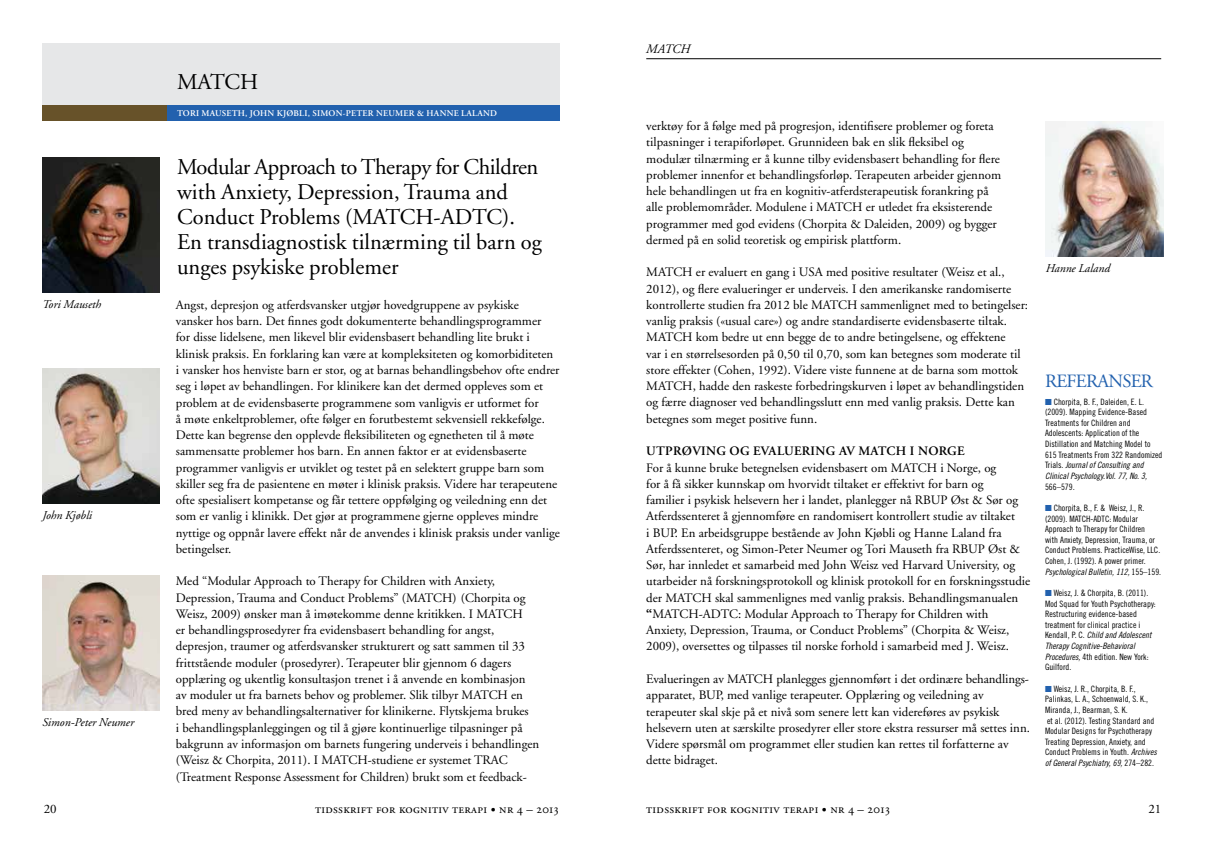
<style>
.page{position:relative;width:1205px;height:851px;background:#fff}
.page>*{position:absolute;margin:0;border:0;box-sizing:border-box;transform-origin:0 0}
.t1{font:22.5px/25px "Adobe Garamond";color:#000}
.t2{font:18.75px "Adobe Garamond Regular SC";letter-spacing:-.04em;color:#2261ae}
.t3{font:12.88px/16.2px "Adobe Garamond";color:#000}
.t4{font:12.88px "Adobe Garamond Regular SC";letter-spacing:.025em;color:#000}
.t5{font:600 12.88px "Adobe Garamond";letter-spacing:.025em;color:#000}
.t6{font:italic 12.88px "Adobe Garamond";letter-spacing:-.01em;color:#000}
.t7{font:italic 11.88px "Adobe Garamond";color:#000}
.t8{font:8.75px/10.6px "Trade Gothic Cond Eighteen";color:#000}
.t9{font:8.75px/10.6px "Trade Gothic Cond Eighteen Obl";color:#000}
.t10{font:600 8.75px "Adobe Garamond";letter-spacing:.025em;color:#fff}
.s1{font-weight:700}
.s2{color:#2261ae}
.s3{font-family:"Trade Gothic Cond Eighteen"}
.s4{font-family:"Trade Gothic Cond Eighteen Obl"}
</style>
<div class="page">
<div style="left:43px;top:43px;width:517px;height:70px;background:#e6e7e8"></div>
<div style="left:43px;top:105px;width:517px;height:15px;background:#2261ae"></div>
<div style="left:43px;top:105px;width:124px;height:15px;background:#675229"></div>
<hr style="left:646px;top:58px;width:515px;height:1px;background:#000">
<img style="left:1045px;top:122px;width:118px;height:134px">
<img style="left:43px;top:157px;width:117px;height:135px">
<img style="left:43px;top:368px;width:117px;height:135px">
<img style="left:43px;top:575px;width:117px;height:135px">
<p class="t7" style="left:43px;top:297px;width:60px">Tori Mauseth</p>
<p class="t7" style="left:43px;top:508px;width:51px">John Kjøbli</p>
<p class="t7" style="left:43px;top:715px;width:93px">Simon-Peter Neumer</p>
<h1 class="t1" style="left:177px;top:69px;width:83px">MATCH</h1>
<p class="t10" style="left:177px;top:108px;width:40px">TORI MAUS</p>
<p class="t10" style="left:226px;top:108px;width:98px">ETH, JOHN KJØBLI, SIMO</p>
<p class="t10" style="left:336px;top:108px;width:162px">N-PETER NEUMER &amp; HANNE LALAND</p>
<h1 class="t1" style="left:177px;top:155px;width:366px">Modular Approach to Therapy for Children with Anxiety, Depression, Trauma and Conduct Problems (MATCH-ADTC).<br>En transdiagnostisk tilnærming til barn og unges psykiske problemer</h1>
<p class="t3" style="left:176px;top:297px;width:385px">Angst, depresjon og atferdsvansker utgjør hovedgruppene av psykiske<br>vansker hos barn. Det finnes godt dokumenterte behandlingsprogrammer<br>for disse lidelsene, men likevel blir evidensbasert behandling lite brukt i klinisk praksis. En forklaring kan være at kompleksiteten og komorbiditeten<br>i vansker hos henviste barn er stor, og at barnas behandlingsbehov ofte endrer seg i løpet av behandlingen. For klinikere kan det dermed oppleves som et problem at de evidensbaserte programmene som vanligvis er utformet for<br>å møte enkeltproblemer, ofte følger en forutbestemt sekvensiell rekkefølge.<br>Dette kan begrense den opplevde fleksibiliteten og egnetheten til å møte sammensatte problemer hos barn. En annen faktor er at evidensbaserte programmer vanligvis er utviklet og testet på en selektert gruppe barn som skiller seg fra de pasientene en møter i klinisk praksis. Videre har terapeutene ofte spesialisert kompetanse og får tettere oppfølging og veiledning enn det som er vanlig i klinikk. Det gjør at programmene gjerne oppleves mindre nyttige og oppnår lavere effekt når de anvendes i klinisk praksis under vanlige betingelser.</p>
<p class="t3" style="left:176px;top:573px;width:365px">Med “Modular Approach to Therapy for Children with Anxiety, Depression, Trauma and Conduct Problems” (MATCH) (Chorpita og Weisz, 2009) ønsker man å imøtekomme denne kritikken. I MATCH<br>er behandlingsprosedyrer fra evidensbasert behandling for angst, depresjon, traumer og atferdsvansker strukturert og satt sammen til 33 frittstående moduler (prosedyrer). Terapeuter blir gjennom 6 dagers opplæring og ukentlig konsultasjon trenet i å anvende en kombinasjon av moduler ut fra barnets behov og problemer. Slik tilbyr MATCH en bred meny av behandlingsalternativer for klinikerne. Flytskjema brukes<br>i behandlingsplanleggingen og til å gjøre kontinuerlige tilpasninger på bakgrunn av informasjon om barnets fungering underveis i behandlingen (Weisz &amp; Chorpita, 2011). I MATCH-studiene er systemet TRAC (Treatment Response Assessment for Children) brukt som et feedback-</p>
<p class="t6" style="left:646px;top:42px;width:46px">MATCH</p>
<p class="t3" style="left:646px;top:118px;width:356px">verktøy for å følge med på progresjon, identifisere problemer og foreta tilpasninger i terapiforløpet. Grunnideen bak en slik fleksibel og modulær tilnærming er å kunne tilby evidensbasert behandling for flere problemer innenfor et behandlingsforløp. Terapeuten arbeider gjennom hele behandlingen ut fra en kognitiv-atferdsterapeutisk forankring på alle problemområder. Modulene i MATCH er utledet fra eksisterende programmer med god evidens (Chorpita &amp; Daleiden, 2009) og bygger dermed på en solid teoretisk og empirisk plattform.</p>
<p class="t3" style="left:646px;top:264px;width:383px">MATCH er evaluert en gang i USA med positive resultater (Weisz et al., 2012), og flere evalueringer er underveis. I den amerikanske randomiserte kontrollerte studien fra 2012 ble MATCH sammenlignet med to betingelser: vanlig praksis («usual care») og andre standardiserte evidensbaserte tiltak.<br>MATCH kom bedre ut enn begge de to andre betingelsene, og effektene<br>var i en størrelsesorden på 0,50 til 0,70, som kan betegnes som moderate til store effekter (Cohen, 1992). Videre viste funnene at de barna som mottok MATCH, hadde den raskeste forbedringskurven i løpet av behandlingstiden og færre diagnoser ved behandlingsslutt enn med vanlig praksis. Dette kan betegnes som meget positive funn.</p>
<p class="t5" style="left:646px;top:444px;width:320px">UTPRØVING OG EVALUERING AV MATCH I NO RGE</p>
<p class="t3" style="left:646px;top:459px;width:386px">For å kunne bruke betegnelsen evidensbasert om MATCH i Norge, og<br>for å få sikker kunnskap om hvorvidt tiltaket er effektivt for barn og<br>familier i psykisk helsevern her i landet, planlegger nå RBUP Øst &amp; Sør og Atferdssenteret å gjennomføre en randomisert kontrollert studie av tiltaket<br>i BUP. En arbeidsgruppe bestående av John Kjøbli og Hanne Laland fra Atferdssenteret, og Simon-Peter Neumer og Tori Mauseth fra RBUP Øst &amp; Sør, har innledet et samarbeid med John Weisz ved Harvard University, og utarbeider nå forskningsprotokoll og klinisk protokoll for en forskningsstudie der MATCH skal sammenlignes med vanlig praksis. Behandlingsmanualen <span class="s1">“</span>MATCH-ADTC: Modular Approach to Therapy for Children with Anxiety, Depression, Trauma, or Conduct Problems” (Chorpita &amp; Weisz, 2009), oversettes og tilpasses til norske forhold i samarbeid med J. Weisz.</p>
<p class="t3" style="left:646px;top:671px;width:385px">Evalueringen av MATCH planlegges gjennomført i det ordinære behandlings&shy;apparatet, BUP, med vanlige terapeuter. Opplæring og veiledning av terapeuter skal skje på et nivå som senere lett kan videreføres av psykisk helsevern uten at særskilte prosedyrer eller store ekstra ressurser må settes inn.<br>Videre spørsmål om programmet eller studien kan rettes til forfatterne av dette bidraget.</p>
<p class="t7" style="left:1045px;top:262px;width:66px">Hanne Laland</p>
<h2 class="t2" style="left:1045px;top:371px;width:109px">REFERANSER</h2>
<p class="t8" style="left:1045px;top:396px;width:119px"><span class="s2">■</span> Chorpita, B. F., Daleiden, E. L. (2009). Mapping Evidence-Based Treatments for Children and Adolescents: Application of the Distillation and Matching Model to 615 Treatments From 322 Randomized</p>
<p class="t9" style="left:1045px;top:460px;width:103px"><span class="s3">Trials.</span> Journal of Consulting and<br>Clinical Psychology.Vol. 77, No. 3,</p>
<p class="t8" style="left:1045px;top:481px;width:31px">566–579<span class="s4">.</span></p>
<p class="t8" style="left:1045px;top:502px;width:117px"><span class="s2">■</span> Chorpita, B., F. &amp; Weisz, J., R. (2009). MATCH-ADTC: Modular Approach to Therapy for Children with Anxiety, Depression, Trauma, or Conduct Problems. PracticeWise, LLC.<br>Cohen, J. (1992). A power primer.</p>
<p class="t9" style="left:1045px;top:566px;width:118px">Psychological Bulletin, 112, <span class="s3">155–159.</span></p>
<p class="t8" style="left:1045px;top:587px;width:112px"><span class="s2">■</span> Weisz, J. &amp; Chorpita, B. (2011).<br>Mod Squad for Youth Psychotherapy:<br>Restructuring evidence-based treatment for clinical practice i</p>
<p class="t9" style="left:1045px;top:629px;width:108px"><span class="s3">Kendall, P. C.</span> Child and Adolescent<br>Therapy Cognitive-Behavioral</p>
<p class="t8" style="left:1045px;top:651px;width:105px"><span class="s4">Procedures,</span> 4th edition. New York:<br>Guilford.</p>
<p class="t8" style="left:1045px;top:683px;width:113px"><span class="s2">■</span> Weisz, J. R., Chorpita, B. F., Palinkas, L. A., Schoenwald, S. K., Miranda, J., Bearman, S. K.<br>et al. (2012). Testing Standard and Modular Designs for Psychotherapy Treating Depression, Anxiety, and Conduct Problems in Youth. <span class="s4">Archives</span></p>
<p class="t9" style="left:1045px;top:757px;width:110px">of General Psychiatry, 69, <span class="s3">274–282.</span></p>
<p class="t3" style="left:44px;top:801px;width:14px">20</p>
<p class="t4" style="left:315px;top:802px;width:245px">tidsskrift for kognitiv terapi • nr 4 – 2013</p>
<p class="t4" style="left:646px;top:802px;width:245px">tidsskrift for kognitiv terapi • nr 4 – 2013</p>
<p class="t3" style="left:1148px;top:801px;width:14px">21</p>
</div>
